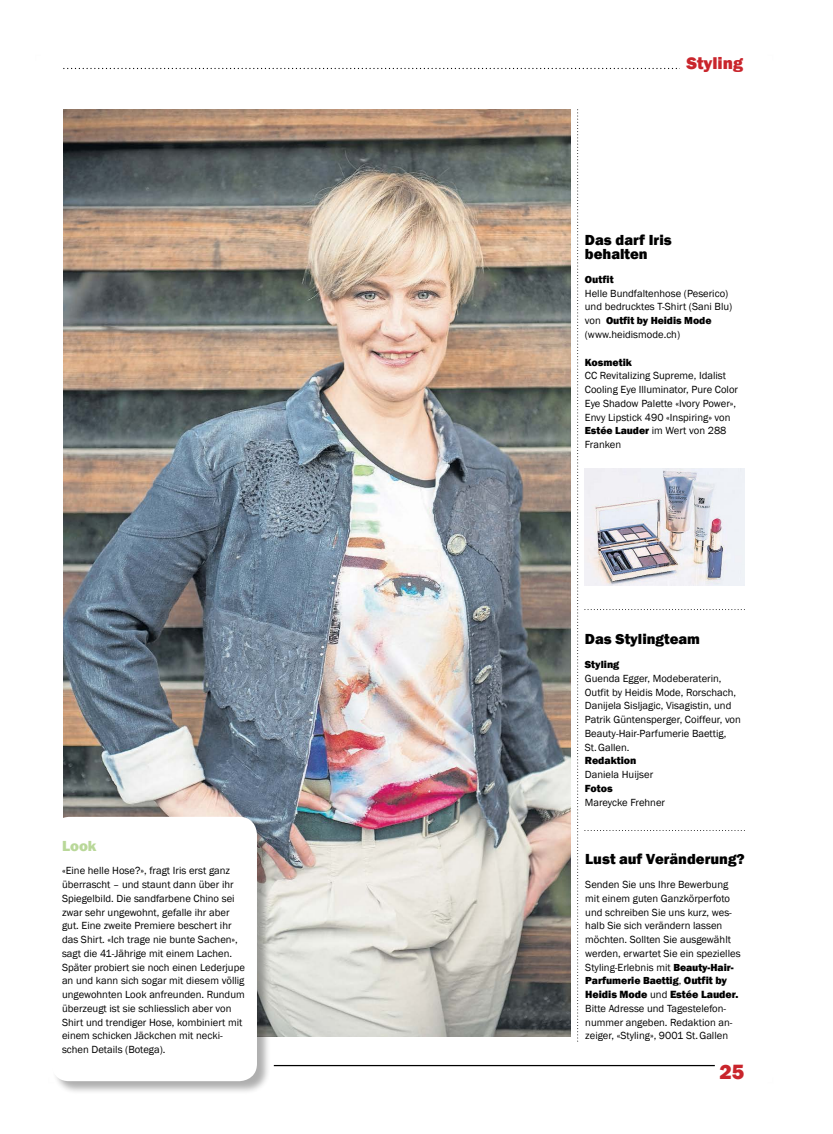
<style>
.page{position:relative;width:833px;height:1134px;background:#fff}
.page>*{position:absolute;margin:0;border:0;box-sizing:border-box;transform-origin:0 0}
.t1{font:800 21.25px "Franklin Gothic";color:#c9252c}
.t2{font:800 17.5px "Franklin Gothic";color:#c9252c}
.t3{font:800 15px/13.8px "Franklin Gothic";color:#000}
.t4{font:800 15px "Franklin Gothic";color:#b9d899}
.t5{font:800 10.75px "Franklin Gothic";letter-spacing:-.005em;color:#000}
.t6{font:10.62px/13.8px "Franklin Gothic";color:#000}
.t7{font:800 10.62px "Franklin Gothic";color:#000}
.t8{font:800 10.5px "Franklin Gothic";letter-spacing:-.005em;color:#000}
.s1{font-weight:400;font-size:10.62px}
.s2{font-weight:800;font-size:10.5px}
.s3{font-size:10.75px}
</style>
<div class="page">
<svg style="left:64px;top:68px;width:616px;height:1px"></svg>
<img style="left:64px;top:110px;width:506px;height:926px">
<svg style="left:577px;top:110px;width:1px;height:932px"></svg>
<div style="left:52px;top:817px;width:219px;height:278px;background:#000;opacity:.32"></div>
<div style="left:51px;top:817px;width:206px;height:264px;background:#fff;border-radius:18px"></div>
<hr style="left:274px;top:1065px;width:441px;height:1px;background:#000">
<img style="left:585px;top:469px;width:159px;height:116px">
<svg style="left:585px;top:830px;width:159px;height:1px"></svg>
<svg style="left:585px;top:609px;width:159px;height:1px"></svg>
<h3 class="t4" style="left:62px;top:836px;width:36px">Look</h3>
<p class="t6" style="left:62px;top:864px;width:184px">«Eine helle Hose?», fragt Iris erst ganz überrascht – und staunt dann über ihr Spiegelbild. Die sandfarbene Chino sei zwar sehr ungewohnt, gefalle ihr aber gut. Eine zweite Premiere beschert ihr das Shirt. «Ich trage nie bunte Sachen», sagt die 41-Jährige mit einem Lachen.<br>Später probiert sie noch einen Lederjupe an und kann sich sogar mit diesem völlig ungewohnten Look anfreunden. Rundum überzeugt ist sie schliesslich aber von Shirt und trendiger Hose, kombiniert mit einem schicken Jäckchen mit necki&shy;schen Details (Botega).</p>
<h2 class="t2" style="left:686px;top:52px;width:58px">Styling</h2>
<h3 class="t3" style="left:585px;top:234px;width:88px">Das darf Iris behalten</h3>
<p class="t7" style="left:585px;top:273px;width:30px">Outfit</p>
<p class="t6" style="left:585px;top:287px;width:149px">Helle Bundfaltenhose (Peserico) und bedrucktes T-Shirt (Sani Blu)</p>
<p class="t8" style="left:585px;top:314px;width:128px"><span class="s1">von</span> Outfit by Heidis Mode</p>
<p class="t6" style="left:585px;top:328px;width:97px">(www.heidismode.ch)</p>
<p class="t7" style="left:585px;top:355px;width:49px">Kosmetik</p>
<p class="t6" style="left:585px;top:369px;width:155px">CC Revitalizing Supreme, Idalist<br>Cooling Eye Illuminator, Pure Color<br>Eye Shadow Palette «Ivory Power»,<br>Envy Lipstick 490 «Inspiring» von<br><span class="s2">Estée Lauder</span> im Wert von 288<br>Franken</p>
<h3 class="t3" style="left:585px;top:632px;width:117px">Das Stylingteam</h3>
<p class="t7" style="left:585px;top:658px;width:36px">Styling</p>
<p class="t6" style="left:585px;top:672px;width:158px">Guenda Egger, Modeberaterin,<br>Outfit by Heidis Mode, Rorschach,<br>Danijela Sisljagic, Visagistin, und<br>Patrik Güntensperger, Coiffeur, von<br>Beauty-Hair-Parfumerie Baettig,<br>St.Gallen.</p>
<p class="t7" style="left:585px;top:754px;width:53px">Redaktion</p>
<p class="t6" style="left:585px;top:768px;width:70px">Daniela Huijser</p>
<p class="t7" style="left:585px;top:781px;width:29px">Fotos</p>
<p class="t6" style="left:585px;top:795px;width:82px">Mareycke Frehner</p>
<h3 class="t3" style="left:585px;top:852px;width:161px">Lust auf Veränderung?</h3>
<p class="t6" style="left:585px;top:878px;width:157px">Senden Sie uns Ihre Bewerbung mit einem guten Ganzkörperfoto und schreiben Sie uns kurz, wes&shy;halb Sie sich verändern lassen möchten. Sollten Sie ausgewählt werden, erwartet Sie ein spezielles<br>Styling-Erlebnis mit <span class="s2">Beauty-Hair-</span></p>
<p class="t8" style="left:585px;top:974px;width:143px">Parfumerie Baettig<span class="s1">,</span> <span class="s3">Outfit by</span></p>
<p class="t5" style="left:585px;top:987px;width:155px">Heidis Mode <span class="s1">und</span> Estée Lauder.</p>
<p class="t6" style="left:585px;top:1002px;width:149px">Bitte Adresse und Tagestelefon&shy;nummer angeben. Redaktion an&shy;zeiger, «Styling», 9001 St.Gallen</p>
<h1 class="t1" style="left:719px;top:1058px;width:26px">25</h1>
</div>
